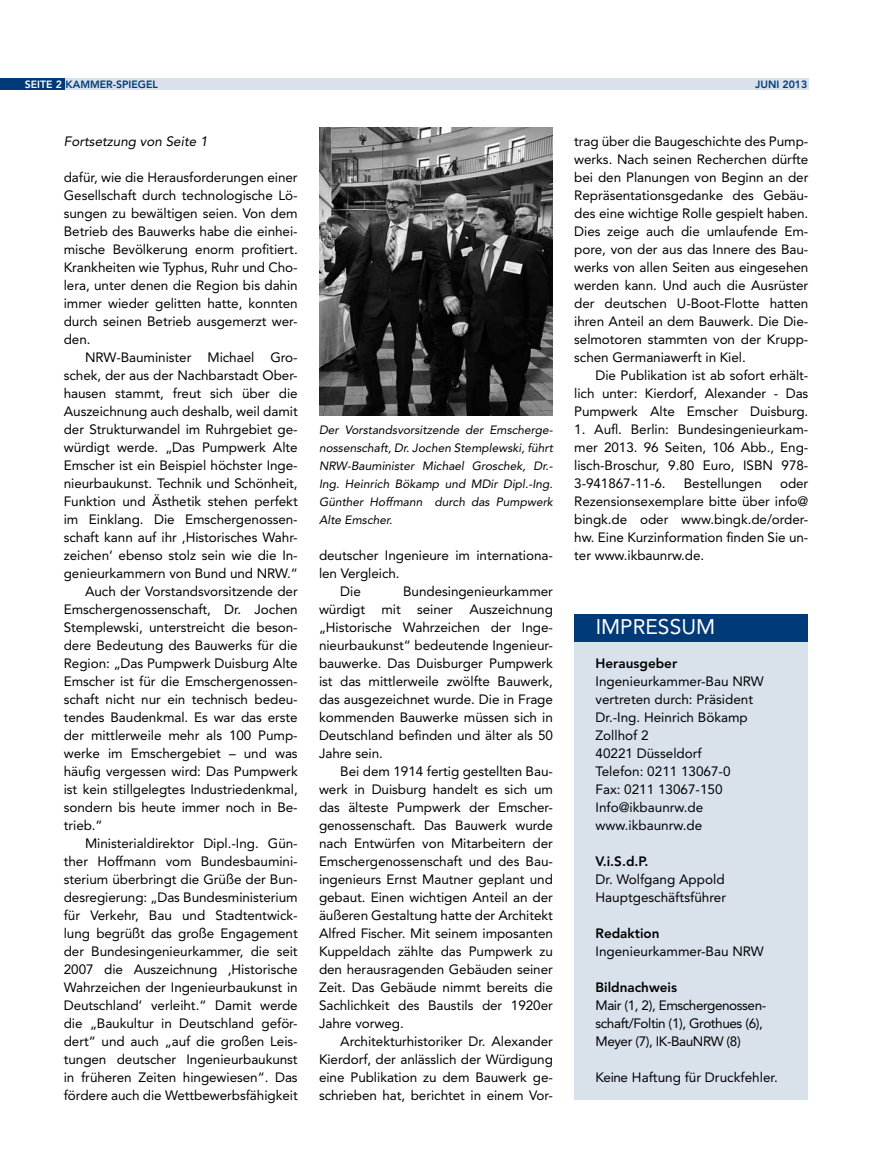
<style>
.page{position:relative;width:872px;height:1170px;background:#fff}
.page>*{position:absolute;margin:0;border:0;box-sizing:border-box;transform-origin:0 0}
.t1{font:21px "Avenir LT Std";color:#fff}
.t2{font:13.5px/18px "Avenir LT Std";letter-spacing:-.005em;color:#000;text-align:justify}
.t3{font:13.5px/18px "Avenir LT Std";letter-spacing:-.03em;color:#000}
.t4{font:800 13.5px "Avenir LT Std";color:#000}
.t5{font:italic 13.5px "Avenir LT Std";color:#000}
.t6{font:italic 12px/18px "Avenir LT Std";color:#000;text-align:justify}
.t7{font:800 10.5px "Avenir LT Std";color:#003a78}
.s1{color:#fff}
</style>
<div class="page">
<div style="left:574px;top:637px;width:234px;height:463px;background:#d9e1eb"></div>
<div style="left:574px;top:614px;width:234px;height:27px;background:#003a78"></div>
<div style="left:63px;top:79px;width:745px;height:11px;background:#d9e1eb"></div>
<div style="left:0;top:79px;width:64px;height:11px;background:#003a78"></div>
<img style="left:319px;top:128px;width:234px;height:288px">
<p class="t7" style="left:25px;top:78px;width:135px"><span class="s1">Seite 2</span> KAMMER-SPIEGEL</p>
<p class="t7" style="left:755px;top:78px;width:54px">JUNI 2013</p>
<p class="t5" style="left:64px;top:133px;width:145px">Fortsetzung von Seite 1</p>
<p class="t2" style="left:574px;top:132px;width:236px">trag über die Baugeschichte des Pump&shy;werks. Nach seinen Recherchen dürfte bei den Planungen von Beginn an der Repräsentationsgedanke des Gebäu&shy;des eine wichtige Rolle gespielt haben.<br>Dies zeige auch die umlaufende Em&shy;pore, von der aus das Innere des Bau&shy;werks von allen Seiten aus eingesehen werden kann. Und auch die Ausrüster der deutschen U-Boot-Flotte hatten ihren Anteil an dem Bauwerk. Die Die&shy;selmotoren stammten von der Krupp&shy;schen Germaniawerft in Kiel.</p>
<p class="t2" style="left:574px;top:366px;width:236px;text-indent:21px">Die Publikation ist ab sofort erhält&shy;lich unter: Kierdorf, Alexander - Das Pumpwerk Alte Emscher Duisburg.</p>
<p class="t2" style="left:574px;top:420px;width:236px">1. Aufl. Berlin: Bundesingenieurkam&shy;mer 2013. 96 Seiten, 106 Abb., Eng&shy;lisch-Broschur, 9.80 Euro, ISBN 978- 3-941867-11-6.</p>
<p class="t2" style="left:64px;top:168px;width:235px">dafür, wie die Herausforderungen einer Gesellschaft durch technologische Lö&shy;sungen zu bewältigen seien. Von dem Betrieb des Bauwerks habe die einhei&shy;mische Bevölkerung enorm profitiert.<br>Krankheiten wie Typhus, Ruhr und Cho&shy;lera, unter denen die Region bis dahin immer wieder gelitten hatte, konnten durch seinen Betrieb ausgemerzt wer&shy;den.</p>
<p class="t2" style="left:85px;top:348px;width:214px">NRW-Bauminister Michael Gro-</p>
<p class="t2" style="left:64px;top:366px;width:235px">schek, der aus der Nachbarstadt Ober-</p>
<p class="t2" style="left:64px;top:384px;width:235px">hausen stammt, freut sich über die</p>
<p class="t2" style="left:64px;top:402px;width:235px">Auszeichnung auch deshalb, weil damit</p>
<p class="t2" style="left:64px;top:420px;width:235px">der Strukturwandel im Ruhrgebiet ge-</p>
<p class="t2" style="left:64px;top:438px;width:235px">würdigt werde. „Das Pumpwerk Alte</p>
<p class="t2" style="left:64px;top:456px;width:235px">Emscher ist ein Beispiel höchster Inge-</p>
<p class="t2" style="left:64px;top:474px;width:235px">nieurbaukunst. Technik und Schönheit,</p>
<p class="t2" style="left:64px;top:492px;width:235px">Funktion und Ästhetik stehen perfekt</p>
<p class="t2" style="left:64px;top:510px;width:235px">im Einklang. Die Emschergenossen-</p>
<p class="t2" style="left:64px;top:528px;width:235px">schaft kann auf ihr ‚Historisches Wahr-</p>
<p class="t2" style="left:64px;top:546px;width:235px">zeichen‘ ebenso stolz sein wie die In-</p>
<p class="t2" style="left:64px;top:564px;width:235px">genieurkammern von Bund und NRW.“</p>
<p class="t2" style="left:85px;top:582px;width:214px">Auch der Vorstandsvorsitzende der</p>
<p class="t2" style="left:64px;top:600px;width:235px">Emschergenossenschaft, Dr. Jochen</p>
<p class="t2" style="left:64px;top:618px;width:235px">Stemplewski, unterstreicht die beson-</p>
<p class="t2" style="left:64px;top:636px;width:235px">dere Bedeutung des Bauwerks für die</p>
<p class="t2" style="left:64px;top:654px;width:235px">Region: „Das Pumpwerk Duisburg Alte</p>
<p class="t2" style="left:64px;top:672px;width:235px">Emscher ist für die Emschergenossen-</p>
<p class="t2" style="left:64px;top:690px;width:235px">schaft nicht nur ein technisch bedeu-</p>
<p class="t2" style="left:64px;top:708px;width:235px">tendes Baudenkmal. Es war das erste</p>
<p class="t2" style="left:64px;top:726px;width:235px">der mittlerweile mehr als 100 Pump-</p>
<p class="t2" style="left:64px;top:744px;width:235px">werke im Emschergebiet – und was</p>
<p class="t2" style="left:64px;top:762px;width:235px">häufig vergessen wird: Das Pumpwerk</p>
<p class="t2" style="left:64px;top:780px;width:235px">ist kein stillgelegtes Industriedenkmal,</p>
<p class="t2" style="left:64px;top:798px;width:235px">sondern bis heute immer noch in Be-</p>
<p class="t2" style="left:64px;top:816px;width:40px">trieb.“</p>
<p class="t2" style="left:85px;top:834px;width:214px">Ministerialdirektor Dipl.-Ing. Gün-</p>
<p class="t2" style="left:64px;top:852px;width:235px">ther Hoffmann vom Bundesbaumini-</p>
<p class="t2" style="left:64px;top:870px;width:235px">sterium überbringt die Grüße der Bun-</p>
<p class="t2" style="left:64px;top:888px;width:235px">desregierung: „Das Bundesministerium</p>
<p class="t2" style="left:64px;top:906px;width:235px">für Verkehr, Bau und Stadtentwick-</p>
<p class="t2" style="left:64px;top:924px;width:235px">lung begrüßt das große Engagement</p>
<p class="t2" style="left:64px;top:942px;width:235px">der Bundesingenieurkammer, die seit</p>
<p class="t2" style="left:64px;top:960px;width:235px">2007 die Auszeichnung ‚Historische</p>
<p class="t2" style="left:64px;top:978px;width:235px">Wahrzeichen der Ingenieurbaukunst in</p>
<p class="t2" style="left:64px;top:996px;width:235px">Deutschland‘ verleiht.“ Damit werde</p>
<p class="t2" style="left:64px;top:1014px;width:235px">die „Baukultur in Deutschland geför-</p>
<p class="t2" style="left:64px;top:1032px;width:235px">dert“ und auch „auf die großen Leis-</p>
<p class="t2" style="left:64px;top:1050px;width:235px">tungen deutscher Ingenieurbaukunst</p>
<p class="t2" style="left:64px;top:1068px;width:235px">in früheren Zeiten hingewiesen“. Das</p>
<p class="t2" style="left:64px;top:1086px;width:235px">fördere auch die Wettbewerbsfähigkeit</p>
<p class="t6" style="left:319px;top:421px;width:235px">Der Vorstandsvorsitzende der Emscherge&shy;nossenschaft, Dr. Jochen Stemplewski, führt NRW-Bauminister Michael Groschek, Dr.- Ing. Heinrich Bökamp und MDir Dipl.-Ing.<br>Günther Hoffmann durch das Pumpwerk Alte Emscher.</p>
<p class="t2" style="left:574px;top:474px;width:236px;text-indent:206px">oder Rezensionsexemplare bitte über info@ bingk.de oder www.bingk.de/order&shy;hw. Eine Kurzinformation finden Sie un&shy;ter www.ikbaunrw.de.</p>
<p class="t2" style="left:684px;top:474px;width:80px">Bestellungen</p>
<p class="t2" style="left:319px;top:546px;width:235px">deutscher Ingenieure im internationa-</p>
<p class="t2" style="left:319px;top:564px;width:82px">len Vergleich.</p>
<p class="t2" style="left:340px;top:582px;width:22px">Die</p>
<p class="t2" style="left:319px;top:582px;width:235px;text-indent:84px">Bundesingenieurkammer würdigt mit seiner Auszeichnung „Historische Wahrzeichen der Inge&shy;nieurbaukunst“ bedeutende Ingenieur&shy;bauwerke. Das Duisburger Pumpwerk ist das mittlerweile zwölfte Bauwerk, das ausgezeichnet wurde. Die in Frage kommenden Bauwerke müssen sich in Deutschland befinden und älter als 50<br>Jahre sein.</p>
<p class="t2" style="left:319px;top:762px;width:235px;text-indent:21px">Bei dem 1914 fertig gestellten Bau&shy;werk in Duisburg handelt es sich um das älteste Pumpwerk der Emscher&shy;genossenschaft. Das Bauwerk wurde nach Entwürfen von Mitarbeitern der Emschergenossenschaft und des Bau&shy;ingenieurs Ernst Mautner geplant und gebaut. Einen wichtigen Anteil an der äußeren Gestaltung hatte der Architekt Alfred Fischer. Mit seinem imposanten Kuppeldach zählte das Pumpwerk zu den herausragenden Gebäuden seiner Zeit. Das Gebäude nimmt bereits die Sachlichkeit des Baustils der 1920er Jahre vorweg.</p>
<p class="t2" style="left:319px;top:1032px;width:235px;text-indent:21px">Architekturhistoriker Dr. Alexander Kierdorf, der anlässlich der Würdigung eine Publikation zu dem Bauwerk ge&shy;schrieben hat, berichtet in einem Vor-</p>
<h1 class="t1" style="left:595px;top:614px;width:21px">Impressum</h1>
<p class="t4" style="left:595px;top:655px;width:83px">Herausgeber</p>
<p class="t2" style="left:595px;top:672px;width:170px;text-align:left">Ingenieurkammer-Bau NRW vertreten durch: Präsident<br>Dr.-Ing. Heinrich Bökamp<br>Zollhof 2<br>40221 Düsseldorf<br>Telefon: 0211 13067-0<br>Fax: 0211 13067-150<br>Info@ikbaunrw.de www.ikbaunrw.de</p>
<p class="t4" style="left:595px;top:853px;width:54px">V.i.S.d.P.</p>
<p class="t2" style="left:595px;top:870px;width:132px">Dr. Wolfgang Appold<br>Hauptgeschäftsführer</p>
<p class="t4" style="left:595px;top:925px;width:66px">Redaktion</p>
<p class="t2" style="left:595px;top:942px;width:170px">Ingenieurkammer-Bau NRW</p>
<p class="t4" style="left:595px;top:979px;width:83px">Bildnachweis</p>
<p class="t3" style="left:595px;top:996px;width:172px">Mair (1, 2), Emschergenossen&shy;schaft/Foltin (1), Grothues (6),<br>Meyer (7), IK-BauNRW (8)</p>
<p class="t2" style="left:595px;top:1068px;width:184px">Keine Haftung für Druckfehler.</p>
</div>
